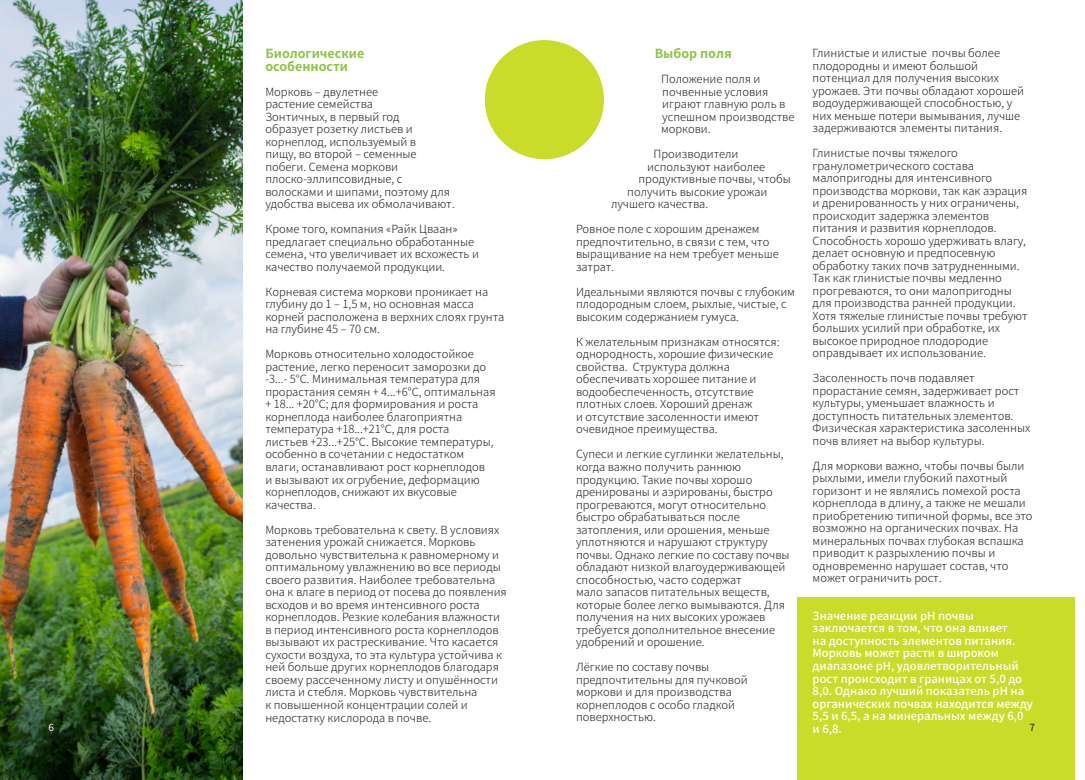
<style>
.page{position:relative;width:1085px;height:780px;background:#fff}
.page>*{position:absolute;margin:0;border:0;box-sizing:border-box;transform-origin:0 0}
.t1{font:700 12.5px/12.5px "Source Han Sans TC";color:#8bc63e}
.t2{font:300 11.25px/12.5px "Source Han Sans TC";color:#231f20}
.t3{font:500 11.25px/12.5px "Source Han Sans TC";color:#fff}
.t4{font:11.25px "Source Sans Pro";color:#fff}
.t5{font:11.25px "Source Sans Pro";color:#231f20}
</style>
<div class="page">
<div style="left:484px;top:40px;width:120px;height:119px;background:#cadb2a;border-radius:50%"></div>
<div style="left:797px;top:598px;width:276px;height:182px;background:#cadb2a"></div>
<img style="left:0;top:0;width:243px;height:780px">
<p class="t1" style="left:654px;top:48px;width:78px">Выбор поля</p>
<p class="t2" style="left:661px;top:73px;width:135px">Положение поля и почвенные условия играют главную роль в успешном производстве моркови.</p>
<p class="t2" style="left:653px;top:148px;width:86px">Производители</p>
<p class="t2" style="left:647px;top:161px;width:119px">используют наиболее</p>
<p class="t2" style="left:638px;top:173px;width:154px">продуктивные почвы, чтобы</p>
<p class="t2" style="left:627px;top:186px;width:142px">получить высокие урожаи</p>
<p class="t2" style="left:611px;top:198px;width:99px">лучшего качества.</p>
<p class="t2" style="left:576px;top:223px;width:204px">Ровное поле с хорошим дренажем предпочтительно, в связи с тем, что выращивание на нем требует меньше затрат.</p>
<p class="t2" style="left:576px;top:286px;width:220px">Идеальными являются почвы с глубоким плодородным слоем, рыхлые, чистые, с высоким содержанием гумуса.</p>
<p class="t2" style="left:576px;top:336px;width:205px">К желательным признакам относятся: однородность, хорошие физические свойства. Структура должна обеспечивать хорошее питание и водообеспеченность, отсутствие плотных слоев. Хороший дренаж<br>и отсутствие засоленности имеют очевидное преимущества.</p>
<p class="t2" style="left:576px;top:448px;width:215px">Супеси и легкие суглинки желательны, когда важно получить раннюю продукцию. Такие почвы хорошо дренированы и аэрированы, быстро прогреваются, могут относительно быстро обрабатываться после затопления, или орошения, меньше уплотняются и нарушают структуру почвы. Однако легкие по составу почвы обладают низкой влагоудерживающей способностью, часто содержат<br>мало запасов питательных веществ, которые более легко вымываются. Для получения на них высоких урожаев требуется дополнительное внесение удобрений и орошение.</p>
<p class="t2" style="left:576px;top:661px;width:173px">Лёгкие по составу почвы предпочтительны для пучковой моркови и для производства корнеплодов с особо гладкой поверхностью.</p>
<p class="t2" style="left:812px;top:47px;width:213px">Глинистые и илистые почвы более плодородны и имеют большой потенциал для получения высоких урожаев. Эти почвы обладают хорошей водоудерживающей способностью, у них меньше потери вымывания, лучше задерживаются элементы питания.</p>
<p class="t2" style="left:812px;top:147px;width:216px">Глинистые почвы тяжелого гранулометрического состава малопригодны для интенсивного производства моркови, так как аэрация и дренированность у них ограничены, происходит задержка элементов питания и развития корнеплодов.<br>Способность хорошо удерживать влагу, делает основную и предпосевную обработку таких почв затрудненными.<br>Так как глинистые почвы медленно прогреваются, то они малопригодны для производства ранней продукции.<br>Хотя тяжелые глинистые почвы требуют больших усилий при обработке, их высокое природное плодородие оправдывает их использование.</p>
<p class="t2" style="left:812px;top:372px;width:219px">Засоленность почв подавляет прорастание семян, задерживает рост культуры, уменьшает влажность и доступность питательных элементов.<br>Физическая характеристика засоленных почв влияет на выбор культуры.</p>
<p class="t2" style="left:812px;top:459px;width:221px">Для моркови важно, чтобы почвы были рыхлыми, имели глубокий пахотный горизонт и не являлись помехой роста корнеплода в длину, а также не мешали приобретению типичной формы, все это возможно на органических почвах. На минеральных почвах глубокая вспашка приводит к разрыхлению почвы и одновременно нарушает состав, что может ограничить рост.</p>
<p class="t3" style="left:812px;top:609px;width:222px">Значение реакции pH почвы заключается в том, что она влияет<br>на доступность элементов питания.<br>Морковь может расти в широком диапазоне pH, удовлетворительный рост происходит в границах от 5,0 до 8,0. Однако лучший показатель pH на органических почвах находится между 5,5 и 6,5, а на минеральных между 6,0</p>
<p class="t1" style="left:265px;top:48px;width:100px">Биологические особенности</p>
<p class="t2" style="left:265px;top:86px;width:191px">Морковь – двулетнее<br>растение семейства<br>Зонтичных, в первый год<br>образует розетку листьев и корнеплод, используемый в<br>пищу, во второй – семенные побеги. Семена моркови плоско-эллипсовидные, с волосками и шипами, поэтому для удобства высева их обмолачивают.</p>
<p class="t2" style="left:265px;top:223px;width:215px">Кроме того, компания «Райк Цваан» предлагает специально обработанные семена, что увеличивает их всхожесть и качество получаемой продукции.</p>
<p class="t2" style="left:265px;top:286px;width:240px">Корневая система моркови проникает на глубину до 1 – 1,5 м, но основная масса корней расположена в верхних слоях грунта на глубине 45 – 70 см.</p>
<p class="t2" style="left:265px;top:348px;width:232px">Морковь относительно холодостойкое растение, легко переносит заморозки до -3...- 5°С. Минимальная температура для прорастания семян + 4...+6°С, оптимальная + 18... +20°С; для формирования и роста корнеплода наиболее благоприятна температура +18...+21°С, для роста<br>листьев +23...+25°С. Высокие температуры, особенно в сочетании с недостатком влаги, останавливают рост корнеплодов<br>и вызывают их огрубение, деформацию корнеплодов, снижают их вкусовые качества.</p>
<p class="t2" style="left:265px;top:523px;width:243px">Морковь требовательна к свету. В условиях затенения урожай снижается. Морковь довольно чувствительна к равномерному и оптимальному увлажнению во все периоды своего развития. Наиболее требовательна она к влаге в период от посева до появления всходов и во время интенсивного роста корнеплодов. Резкие колебания влажности в период интенсивного роста корнеплодов вызывают их растрескивание. Что касается сухости воздуха, то эта культура устойчива к ней больше других корнеплодов благодаря своему рассеченному листу и опушённости листа и стебля. Морковь чувствительна<br>к повышенной концентрации солей и</p>
<p class="t2" style="left:265px;top:712px;width:167px">недостатку кислорода в почве.</p>
<p class="t4" style="left:49px;top:720px;width:7px">6</p>
<p class="t3" style="left:812px;top:722px;width:31px">и 6,8.</p>
<p class="t5" style="left:1029px;top:720px;width:7px">7</p>
</div>
